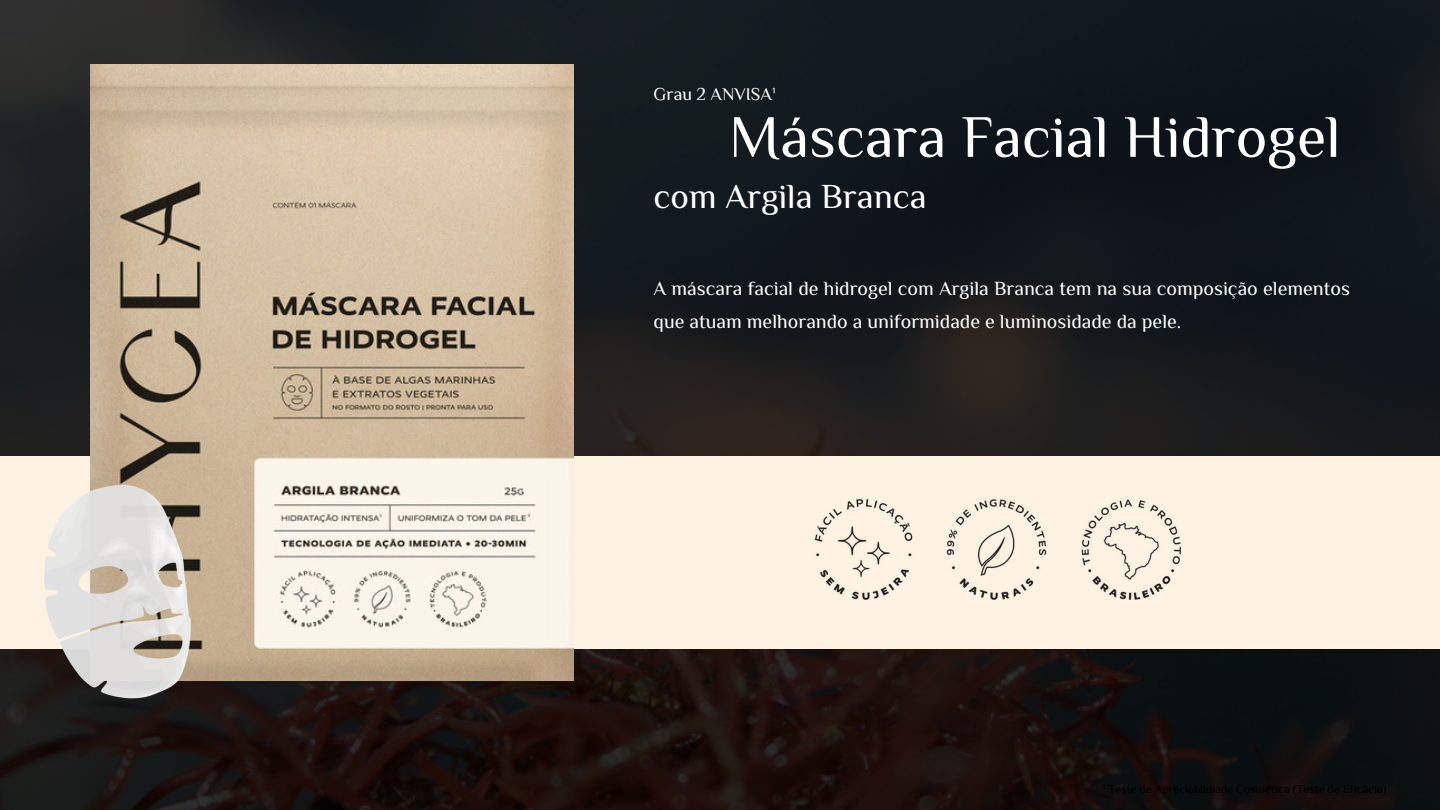
<style>
.page{position:relative;width:1440px;height:810px;background:#fff}
.page>*{position:absolute;margin:0;border:0;box-sizing:border-box;transform-origin:0 0}
.t1{font:60px "Philosopher";color:#fff}
.t2{font:35px "Philosopher";color:#fff}
.t3{font:20px/33px "Philosopher";color:#fff}
.t4{font:18px "Philosopher";color:#fff}
</style>
<div class="page">
<img style="left:0;top:0;width:1440px;height:810px">
<div style="left:0;top:456px;width:1440px;height:193px;background:#fdf1e2"></div>
<img style="left:90px;top:64px;width:483px;height:617px">
<img style="left:0;top:443px;width:267px;height:303px">
<img style="left:814px;top:499px;width:368px;height:101px">
<p class="t4" style="left:654px;top:88px;width:124px">Grau 2 ANVISA¹</p>
<h2 class="t1" style="left:729px;top:117px;width:613px">Máscara Facial Hidrogel</h2>
<h3 class="t2" style="left:654px;top:185px;width:274px">com Argila Branca</h3>
<p class="t3" style="left:654px;top:273px;width:698px">A máscara facial de hidrogel com Argila Branca tem na sua composição elementos que atuam melhorando a uniformidade e luminosidade da pele.</p>
</div>
